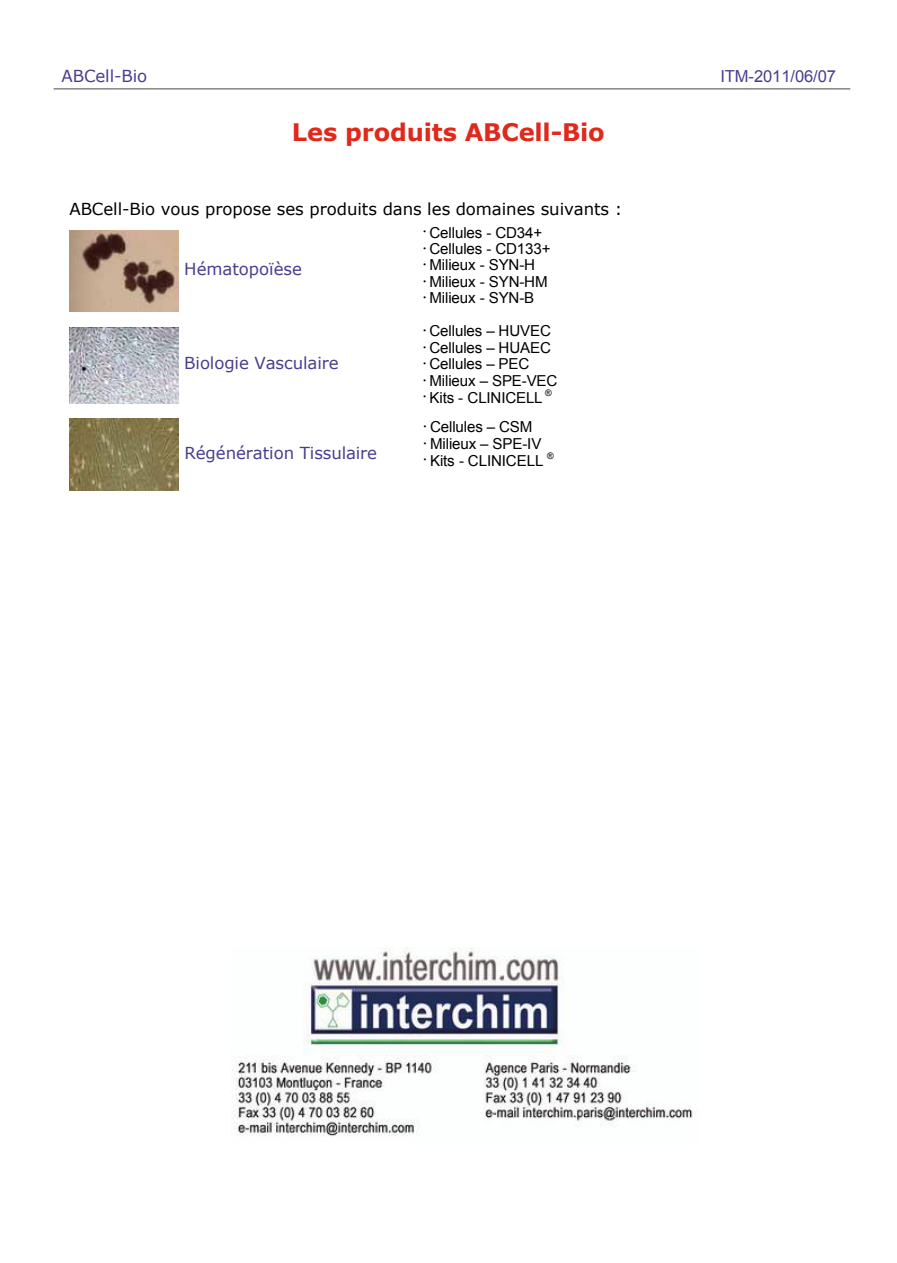
<style>
.page{position:relative;width:897px;height:1263px;background:#fff}
.page>*{position:absolute;margin:0;border:0;box-sizing:border-box;transform-origin:0 0}
.t1{font:700 24.15px "Verdana";letter-spacing:-.005em;color:#e0281b}
.t2{font:16.5px "Verdana";letter-spacing:-.005em;color:#483e8f}
.t3{font:16.5px "Verdana";letter-spacing:-.005em;color:#000}
.t4{font:16.5px "Arial";letter-spacing:-.005em;color:#483e8f}
.t5{font:15.15px "Arial";letter-spacing:-.01em;color:#000}
</style>
<div class="page">
<svg style="left:54px;top:89px;width:796px;height:1px"></svg>
<img style="left:69px;top:230px;width:110px;height:82px">
<img style="left:69px;top:328px;width:110px;height:75px">
<img style="left:69px;top:419px;width:110px;height:72px">
<img style="left:231px;top:947px;width:462px;height:189px">
<p class="t2" style="left:62px;top:65px;width:87px">ABCell-Bio</p>
<h1 class="t1" style="left:292px;top:117px;width:314px">Les produits ABCell-Bio</h1>
<p class="t3" style="left:69px;top:199px;width:554px">ABCell-Bio vous propose ses produits dans les domaines suivants :</p>
<p class="t2" style="left:184px;top:259px;width:119px">Hématopoïèse</p>
<p class="t2" style="left:184px;top:353px;width:156px">Biologie Vasculaire</p>
<p class="t2" style="left:184px;top:442px;width:194px">Régénération Tissulaire</p>
<p class="t5" style="left:423px;top:222px;width:121px">• Cellules - CD34+</p>
<p class="t5" style="left:423px;top:239px;width:129px">• Cellules - CD133+</p>
<p class="t5" style="left:423px;top:255px;width:113px">• Milieux - SYN-H</p>
<p class="t5" style="left:423px;top:272px;width:126px">• Milieux - SYN-HM</p>
<p class="t5" style="left:423px;top:288px;width:112px">• Milieux - SYN-B</p>
<p class="t5" style="left:423px;top:321px;width:129px">• Cellules – HUVEC</p>
<p class="t5" style="left:423px;top:338px;width:129px">• Cellules – HUAEC</p>
<p class="t5" style="left:423px;top:354px;width:107px">• Cellules – PEC</p>
<p class="t5" style="left:423px;top:370px;width:136px">• Milieux – SPE-VEC</p>
<p class="t5" style="left:423px;top:388px;width:130px">• Kits - CLINICELL <sup>®</sup></p>
<p class="t5" style="left:424px;top:417px;width:110px">• Cellules – CSM</p>
<p class="t5" style="left:424px;top:433px;width:119px">• Milieux – SPE-IV</p>
<p class="t5" style="left:424px;top:451px;width:132px">• Kits - CLINICELL <sup>®</sup></p>
<p class="t4" style="left:720px;top:65px;width:117px">ITM-2011/06/07</p>
</div>
